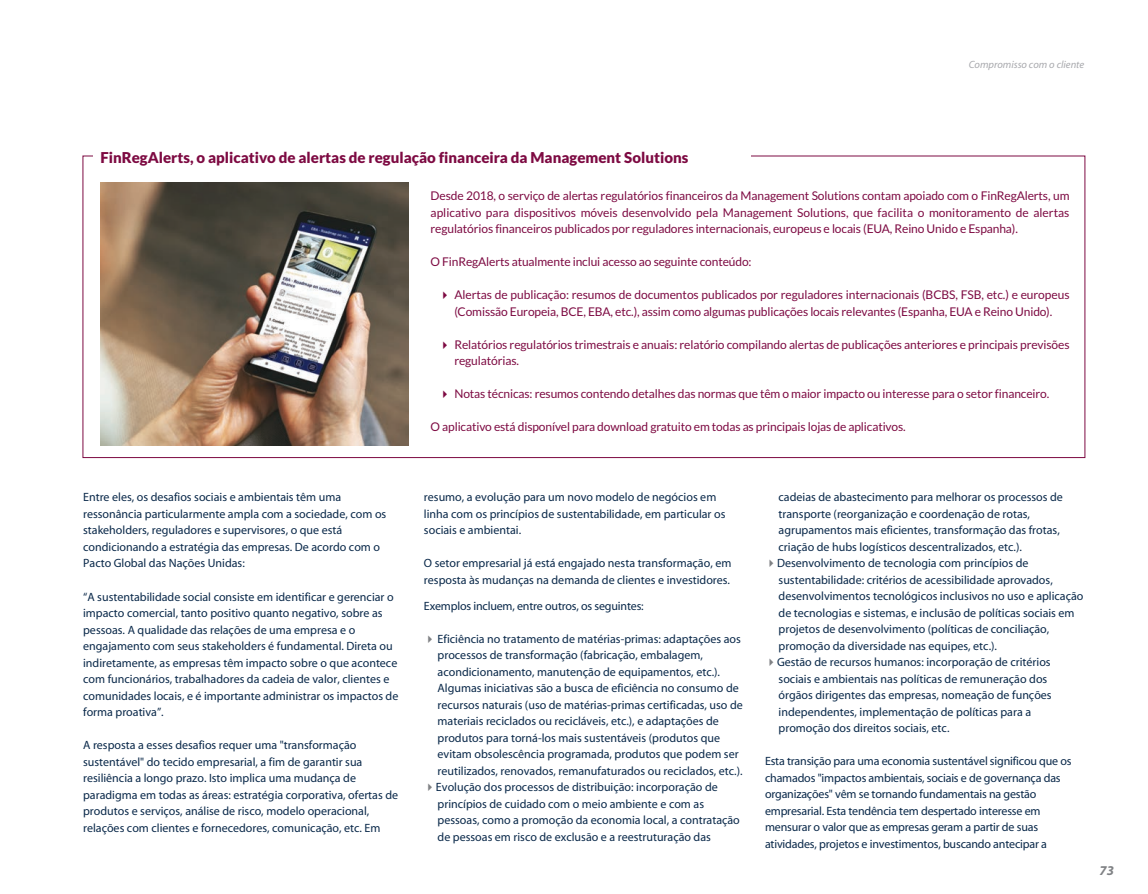
<style>
.page{position:relative;width:1148px;height:894px;background:#fff}
.page>*{position:absolute;margin:0;border:0;box-sizing:border-box;transform-origin:0 0}
.t1{font:900 15px "Lato";color:#7d0a42}
.t2{font:italic 700 13.5px "Myriad";color:#808285}
.t3{font:12px/16.5px "Myriad";color:#0a294a}
.t4{font:12px/16.5px "Lato";letter-spacing:-.01em;color:#7d0a42;text-align:justify}
.t5{font:italic 10.5px "Myriad";color:#a8a9ad}
.s1{color:#808285}
</style>
<div class="page">
<img style="left:100px;top:182px;width:308px;height:263px">
<p class="t5" style="left:968px;top:59px;width:117px">Compromisso com o cliente</p>
<p class="t1" style="left:100px;top:149px;width:589px">FinRegAlerts, o aplicativo de alertas de regulação financeira da Management Solutions</p>
<p class="t4" style="left:430px;top:187px;width:640px">Desde 2018, o serviço de alertas regulatórios financeiros da Management Solutions contam apoiado com o FinRegAlerts, um aplicativo para dispositivos móveis desenvolvido pela Management Solutions, que facilita o monitoramento de alertas regulatórios financeiros publicados por reguladores internacionais, europeus e locais (EUA, Reino Unido e Espanha).</p>
<p class="t4" style="left:430px;top:253px;width:322px">O FinRegAlerts atualmente inclui acesso ao seguinte conteúdo:</p>
<p class="t4" style="left:438px;top:286px;width:632px;text-align:center">✔ Alertas de publicação: resumos de documentos publicados por reguladores internacionais (BCBS, FSB, etc.) e europeus (Comissão Europeia, BCE, EBA, etc.), assim como algumas publicações locais relevantes (Espanha, EUA e Reino Unido).</p>
<p class="t4" style="left:454px;top:336px;width:616px;text-indent:-16px">✔ Relatórios regulatórios trimestrais e anuais: relatório compilando alertas de publicações anteriores e principais previsões regulatórias.</p>
<p class="t4" style="left:438px;top:385px;width:612px">✔ Notas técnicas: resumos contendo detalhes das normas que têm o maior impacto ou interesse para o setor financeiro.</p>
<p class="t4" style="left:430px;top:418px;width:476px">O aplicativo está disponível para download gratuito em todas as principais lojas de aplicativos.</p>
<p class="t3" style="left:83px;top:489px;width:305px">Entre eles, os desafios sociais e ambientais têm uma ressonância particularmente ampla com a sociedade, com os stakeholders, reguladores e supervisores, o que está condicionando a estratégia das empresas. De acordo com o Pacto Global das Nações Unidas:</p>
<p class="t3" style="left:83px;top:588px;width:317px">“A sustentabilidade social consiste em identificar e gerenciar o impacto comercial, tanto positivo quanto negativo, sobre as pessoas. A qualidade das relações de uma empresa e o engajamento com seus stakeholders é fundamental. Direta ou indiretamente, as empresas têm impacto sobre o que acontece com funcionários, trabalhadores da cadeia de valor, clientes e comunidades locais, e é importante administrar os impactos de forma proativa”.</p>
<p class="t3" style="left:83px;top:737px;width:316px">A resposta a esses desafios requer uma "transformação sustentável" do tecido empresarial, a fim de garantir sua resiliência a longo prazo. Isto implica uma mudança de paradigma em todas as áreas: estratégia corporativa, ofertas de produtos e serviços, análise de risco, modelo operacional, relações com clientes e fornecedores, comunicação, etc. Em</p>
<p class="t3" style="left:424px;top:489px;width:303px">resumo, a evolução para um novo modelo de negócios em linha com os princípios de sustentabilidade, em particular os sociais e ambientai.</p>
<p class="t3" style="left:424px;top:555px;width:309px">O setor empresarial já está engajado nesta transformação, em resposta às mudanças na demanda de clientes e investidores.</p>
<p class="t3" style="left:424px;top:597px;width:221px">Exemplos incluem, entre outros, os seguintes:</p>
<p class="t3" style="left:437px;top:630px;width:307px;text-indent:-14px"><span class="s1">✔</span>Eficiência no tratamento de matérias-primas: adaptações aos processos de transformação (fabricação, embalagem, acondicionamento, manutenção de equipamentos, etc.).<br>Algumas iniciativas são a busca de eficiência no consumo de recursos naturais (uso de matérias-primas certificadas, uso de materiais reciclados ou recicláveis, etc.), e adaptações de produtos para torná-los mais sustentáveis (produtos que evitam obsolescência programada, produtos que podem ser reutilizados, renovados, remanufaturados ou reciclados, etc.).</p>
<p class="t3" style="left:437px;top:779px;width:304px;text-indent:-14px"><span class="s1">✔</span>Evolução dos processos de distribuição: incorporação de princípios de cuidado com o meio ambiente e com as pessoas, como a promoção da economia local, a contratação de pessoas em risco de exclusão e a reestruturação das</p>
<p class="t3" style="left:778px;top:489px;width:286px">cadeias de abastecimento para melhorar os processos de transporte (reorganização e coordenação de rotas, agrupamentos mais eficientes, transformação das frotas, criação de hubs logísticos descentralizados, etc.).</p>
<p class="t3" style="left:778px;top:555px;width:306px;text-indent:-14px"><span class="s1">✔</span>Desenvolvimento de tecnologia com princípios de sustentabilidade: critérios de acessibilidade aprovados, desenvolvimentos tecnológicos inclusivos no uso e aplicação de tecnologias e sistemas, e inclusão de políticas sociais em projetos de desenvolvimento (políticas de conciliação, promoção da diversidade nas equipes, etc.).</p>
<p class="t3" style="left:778px;top:654px;width:274px;text-indent:-14px"><span class="s1">✔</span>Gestão de recursos humanos: incorporação de critérios sociais e ambientais nas políticas de remuneração dos órgãos dirigentes das empresas, nomeação de funções independentes, implementação de políticas para a promoção dos direitos sociais, etc.</p>
<p class="t3" style="left:765px;top:753px;width:308px">Esta transição para uma economia sustentável significou que os chamados "impactos ambientais, sociais e de governança das organizações" vêm se tornando fundamentais na gestão empresarial. Esta tendência tem despertado interesse em mensurar o valor que as empresas geram a partir de suas atividades, projetos e investimentos, buscando antecipar a</p>
<p class="t2" style="left:1099px;top:863px;width:16px">73</p>
</div>
